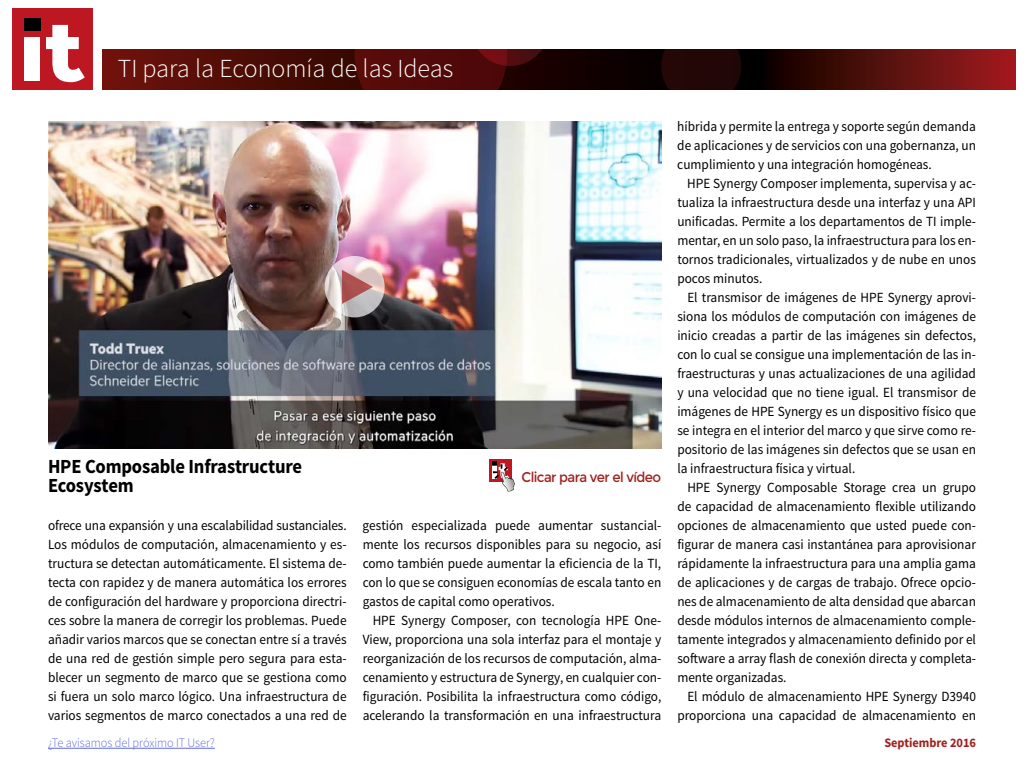
<style>
.page{position:relative;width:1024px;height:768px;background:#fff}
.page>*{position:absolute;margin:0;border:0;box-sizing:border-box;transform-origin:0 0}
.t1{font:300 26px "Source Sans Pro";color:#fff}
.t2{font:700 20px/19px "Source Sans Pro";letter-spacing:-.01em;color:#000;scale:.93 1}
.t3{font:14px/19px "Source Sans Pro";color:#000;text-align:justify;scale:.95 1}
.t4{font:14px "Montserrat";letter-spacing:-.04em;color:#a0211f;scale:.95 1}
.t5{font:300 13px "Source Sans Pro";letter-spacing:-.005em;color:#616cda;scale:.95 1}
.t6{font:700 13px "Source Sans Pro";letter-spacing:-.005em;color:#a0211f;scale:.95 1}
</style>
<div class="page">
<svg style="left:102px;top:49px;width:914px;height:41px;background:#460b07"></svg>
<svg style="left:355px;top:49px;width:195px;height:41px;background:#490808"></svg>
<div style="left:661px;top:49px;width:80px;height:41px;background:#230707"></div>
<div style="left:12px;top:9px;width:80px;height:81px;background:#bd1822"></div>
<div style="left:24px;top:19px;width:17px;height:12px;background:#000"></div>
<div style="left:25px;top:37px;width:15px;height:44px;background:#fff"></div>
<svg style="left:46px;top:25px;width:39px;height:57px"></svg>
<hr style="left:48px;top:748px;width:167px;height:1px;background:#616cda">
<div style="left:489px;top:459px;width:23px;height:23px;background:#be1823"></div>
<svg style="left:492px;top:462px;width:23px;height:30px"></svg>
<img style="left:48px;top:121px;width:613px;height:328px">
<svg style="left:325px;top:256px;width:60px;height:61px;background:#dcd0d1"></svg>
<svg style="left:342px;top:270px;width:31px;height:34px"></svg>
<h1 class="t1" style="left:118px;top:52px;width:337px">TI para la Economía de las Ideas</h1>
<h2 class="t2" style="left:48px;top:458px;width:275px">HPE Composable Infrastructure<br>Ecosystem</h2>
<p class="t4" style="left:521px;top:469px;width:149px">Clicar para ver el vídeo</p>
<p class="t3" style="left:48px;top:516px;width:316px">ofrece una expansión y una escalabilidad sustanciales.<br>Los módulos de computación, almacenamiento y es&shy;tructura se detectan automáticamente. El sistema de&shy;tecta con rapidez y de manera automática los errores de configuración del hardware y proporciona directri&shy;ces sobre la manera de corregir los problemas. Puede añadir varios marcos que se conectan entre sí a través de una red de gestión simple pero segura para esta&shy;blecer un segmento de marco que se gestiona como si fuera un solo marco lógico. Una infraestructura de varios segmentos de marco conectados a una red de</p>
<p class="t3" style="left:363px;top:516px;width:316px">gestión especializada puede aumentar sustancial&shy;mente los recursos disponibles para su negocio, así como también puede aumentar la eficiencia de la TI, con lo que se consiguen economías de escala tanto en gastos de capital como operativos.</p>
<p class="t3" style="left:363px;top:611px;width:316px;text-indent:10px">HPE Synergy Composer, con tecnología HPE One-View, proporciona una sola interfaz para el montaje y reorganización de los recursos de computación, alma&shy;cenamiento y estructura de Synergy, en cualquier con&shy;figuración. Posibilita la infraestructura como código, acelerando la transformación en una infraestructura</p>
<p class="t3" style="left:677px;top:117px;width:316px">híbrida y permite la entrega y soporte según demanda de aplicaciones y de servicios con una gobernanza, un cumplimiento y una integración homogéneas.</p>
<p class="t3" style="left:677px;top:174px;width:316px;text-indent:10px">HPE Synergy Composer implementa, supervisa y ac&shy;tualiza la infraestructura desde una interfaz y una API unificadas. Permite a los departamentos de TI imple&shy;mentar, en un solo paso, la infraestructura para los en&shy;tornos tradicionales, virtualizados y de nube en unos pocos minutos.</p>
<p class="t3" style="left:677px;top:288px;width:316px;text-indent:10px">El transmisor de imágenes de HPE Synergy aprovi&shy;siona los módulos de computación con imágenes de inicio creadas a partir de las imágenes sin defectos, con lo cual se consigue una implementación de las in&shy;fraestructuras y unas actualizaciones de una agilidad y una velocidad que no tiene igual. El transmisor de imágenes de HPE Synergy es un dispositivo físico que se integra en el interior del marco y que sirve como re&shy;positorio de las imágenes sin defectos que se usan en la infraestructura física y virtual.</p>
<p class="t3" style="left:677px;top:478px;width:316px;text-indent:10px">HPE Synergy Composable Storage crea un grupo de capacidad de almacenamiento flexible utilizando opciones de almacenamiento que usted puede con&shy;figurar de manera casi instantánea para aprovisionar rápidamente la infraestructura para una amplia gama de aplicaciones y de cargas de trabajo. Ofrece opcio&shy;nes de almacenamiento de alta densidad que abarcan desde módulos internos de almacenamiento comple&shy;tamente integrados y almacenamiento definido por el software a array flash de conexión directa y completa&shy;mente organizadas.</p>
<p class="t3" style="left:677px;top:687px;width:316px;text-align:right">El módulo de almacenamiento HPE Synergy D3940 proporciona una capacidad de almacenamiento en</p>
<p class="t5" style="left:48px;top:735px;width:177px">¿Te avisamos del próximo IT User?</p>
<p class="t6" style="left:885px;top:734px;width:98px">Septiembre 2016</p>
</div>
